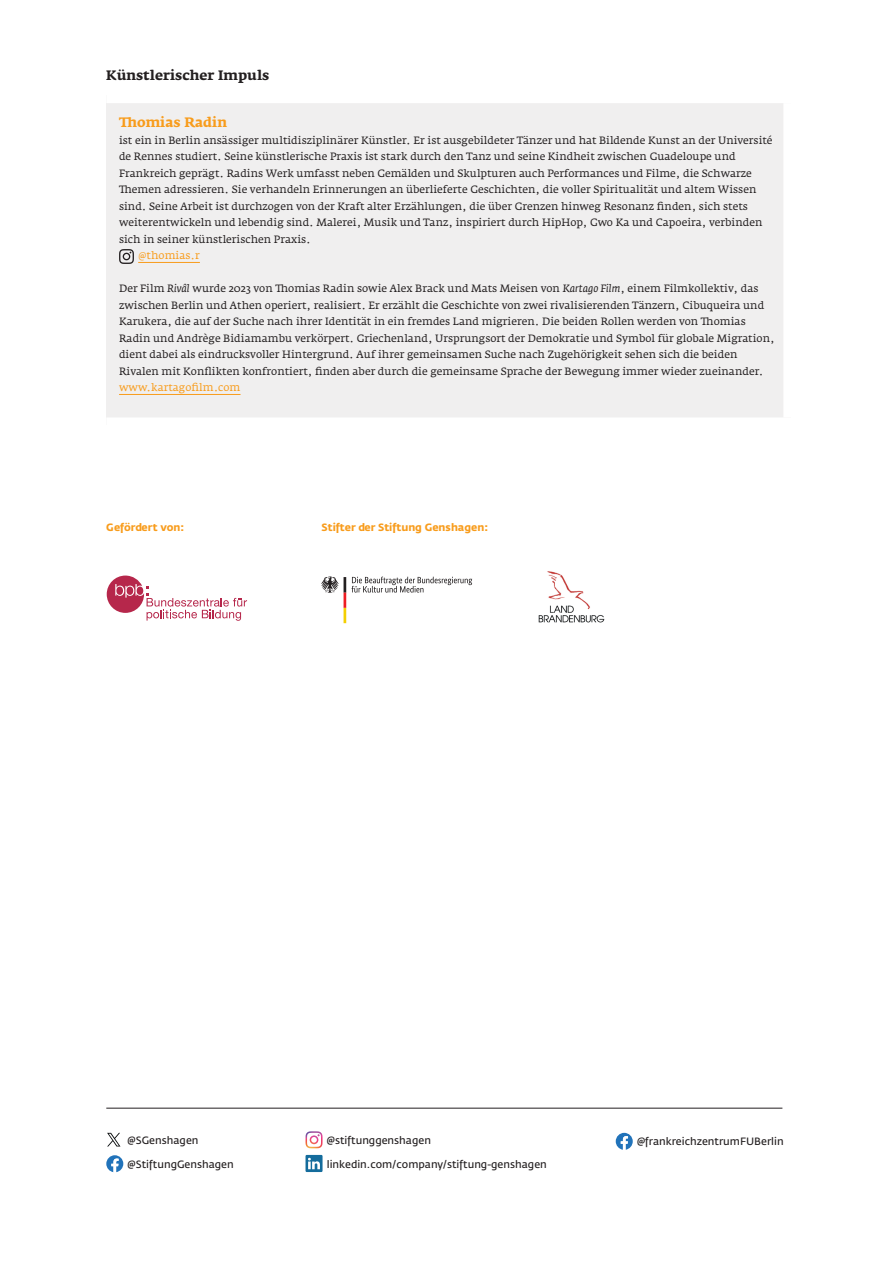
<style>
.page{position:relative;width:893px;height:1263px;background:#fff}
.page>*{position:absolute;margin:0;border:0;box-sizing:border-box;transform-origin:0 0}
.t1{font:700 13.5px "Fedra Serif A Pro";color:#231f20}
.t2{font:700 13.5px "Fedra Serif A Pro";color:#f89c1c}
.t3{font:10.5px/16.5px "Fedra Serif A Pro";color:#231f20}
.t4{font:10.5px "Fedra Sans Pro";color:#231f20}
.t5{font:700 10.5px "Fedra Sans Pro";color:#f89c1c}
.t6{font:10.5px "Fedra Serif A Pro";color:#f89c1c}
.s1{font-style:italic}
</style>
<div class="page">
<div style="left:106px;top:96px;width:685px;height:329px;background:#f0efef"></div>
<div style="left:106px;top:88px;width:692px;height:15px;background:#fff"></div>
<div style="left:783px;top:103px;width:15px;height:314px;background:#fff"></div>
<div style="left:106px;top:417px;width:692px;height:15px;background:#fff"></div>
<hr style="left:138px;top:262px;width:62px;height:1px;background:#f89c1c">
<hr style="left:119px;top:394px;width:122px;height:1px;background:#f89c1c">
<svg style="left:119px;top:249px;width:15px;height:15px"></svg>
<svg style="left:321px;top:576px;width:151px;height:47px"></svg>
<svg style="left:107px;top:575px;width:140px;height:46px"></svg>
<hr style="left:106px;top:1108px;width:676px;height:1px;background:#231f20">
<img style="left:538px;top:571px;width:67px;height:52px">
<svg style="left:107px;top:1133px;width:13px;height:13px"></svg>
<svg style="left:106px;top:1155px;width:17px;height:17px"></svg>
<img style="left:306px;top:1131px;width:17px;height:17px">
<div style="left:306px;top:1155px;width:17px;height:17px;background:#146c9c"></div>
<svg style="left:308px;top:1158px;width:12px;height:11px"></svg>
<svg style="left:616px;top:1133px;width:17px;height:17px"></svg>
<p class="t1" style="left:106px;top:66px;width:165px">Künstlerischer Impuls</p>
<p class="t2" style="left:119px;top:114px;width:110px">Thomias Radin</p>
<p class="t3" style="left:119px;top:132px;width:655px">ist ein in Berlin ansässiger multidisziplinärer Künstler. Er ist ausgebildeter Tänzer und hat Bildende Kunst an der Université de Rennes studiert. Seine künstlerische Praxis ist stark durch den Tanz und seine Kindheit zwischen Guadeloupe und Frankreich geprägt. Radins Werk umfasst neben Gemälden und Skulpturen auch Performances und Filme, die Schwarze Themen adressieren. Sie verhandeln Erinnerungen an überlieferte Geschichten, die voller Spiritualität und altem Wissen sind. Seine Arbeit ist durchzogen von der Kraft alter Erzählungen, die über Grenzen hinweg Resonanz finden, sich stets weiterentwickeln und lebendig sind. Malerei, Musik und Tanz, inspiriert durch HipHop, Gwo Ka und Capoeira, verbinden sich in seiner künstlerischen Praxis.</p>
<p class="t6" style="left:138px;top:249px;width:63px">@thomias.r</p>
<p class="t3" style="left:119px;top:280px;width:657px">Der Film <span class="s1">Rivâl</span> wurde 2023 von Thomias Radin sowie Alex Brack und Mats Meisen von <span class="s1">Kartago Film</span>, einem Filmkollektiv, das zwischen Berlin und Athen operiert, realisiert. Er erzählt die Geschichte von zwei rivalisierenden Tänzern, Cibuqueira und Karukera, die auf der Suche nach ihrer Identität in ein fremdes Land migrieren. Die beiden Rollen werden von Thomias Radin und Andrège Bidiamambu verkörpert. Griechenland, Ursprungsort der Demokratie und Symbol für globale Migration, dient dabei als eindrucksvoller Hintergrund. Auf ihrer gemeinsamen Suche nach Zugehörigkeit sehen sich die beiden Rivalen mit Konflikten konfrontiert, finden aber durch die gemeinsame Sprache der Bewegung immer wieder zueinander.</p>
<p class="t6" style="left:119px;top:381px;width:123px">www.kartagofilm.com</p>
<p class="t5" style="left:106px;top:521px;width:80px">Gefördert von:</p>
<p class="t5" style="left:322px;top:521px;width:168px">Stifter der Stiftung Genshagen:</p>
<p class="t4" style="left:128px;top:1133px;width:72px">@SGenshagen</p>
<p class="t4" style="left:128px;top:1157px;width:108px">@StiftungGenshagen</p>
<p class="t4" style="left:327px;top:1133px;width:106px">@stiftunggenshagen</p>
<p class="t4" style="left:327px;top:1157px;width:222px">linkedin.com/company/stiftung-genshagen</p>
<p class="t4" style="left:637px;top:1135px;width:148px">@frankreichzentrumFUBerlin</p>
</div>
